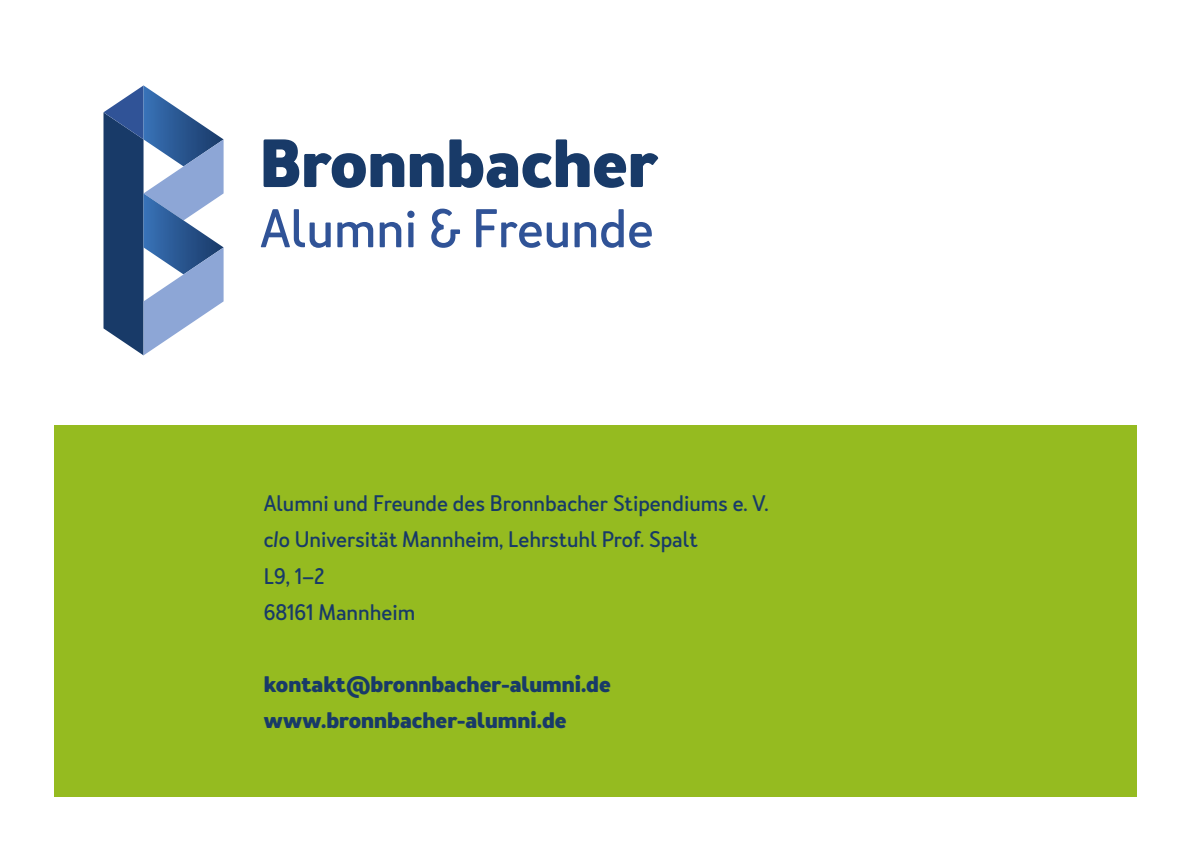
<style>
.page{position:relative;width:1191px;height:851px;background:#fff}
.page>*{position:absolute;margin:0;border:0;box-sizing:border-box;transform-origin:0 0}
.t1{font:700 63.45px "Merlo Neue";color:#183a68}
.t2{font:500 50.7px "Merlo Neue";color:#305397}
.t3{font:500 21px/36px "Merlo Neue";color:#183a68}
.t4{font:700 21px/36px "Merlo Neue";color:#183a68}
</style>
<div class="page">
<div style="left:55px;top:425px;width:1082px;height:371px;background:#95bb20"></div>
<svg style="left:103px;top:85px;width:121px;height:270px"></svg>
<h1 class="t1" style="left:260px;top:120px;width:399px">Bronnbacher</h1>
<h2 class="t2" style="left:260px;top:196px;width:395px">Alumni &amp; Freunde</h2>
<p class="t3" style="left:264px;top:486px;width:506px">Alumni und Freunde des Bronnbacher Stipendiums e. V. c/o Universität Mannheim, Lehrstuhl Prof. Spalt<br>L9, 1–2<br>68161 Mannheim</p>
<p class="t4" style="left:264px;top:666px;width:349px">kontakt@bronnbacher-alumni.de www.bronnbacher-alumni.de</p>
</div>
